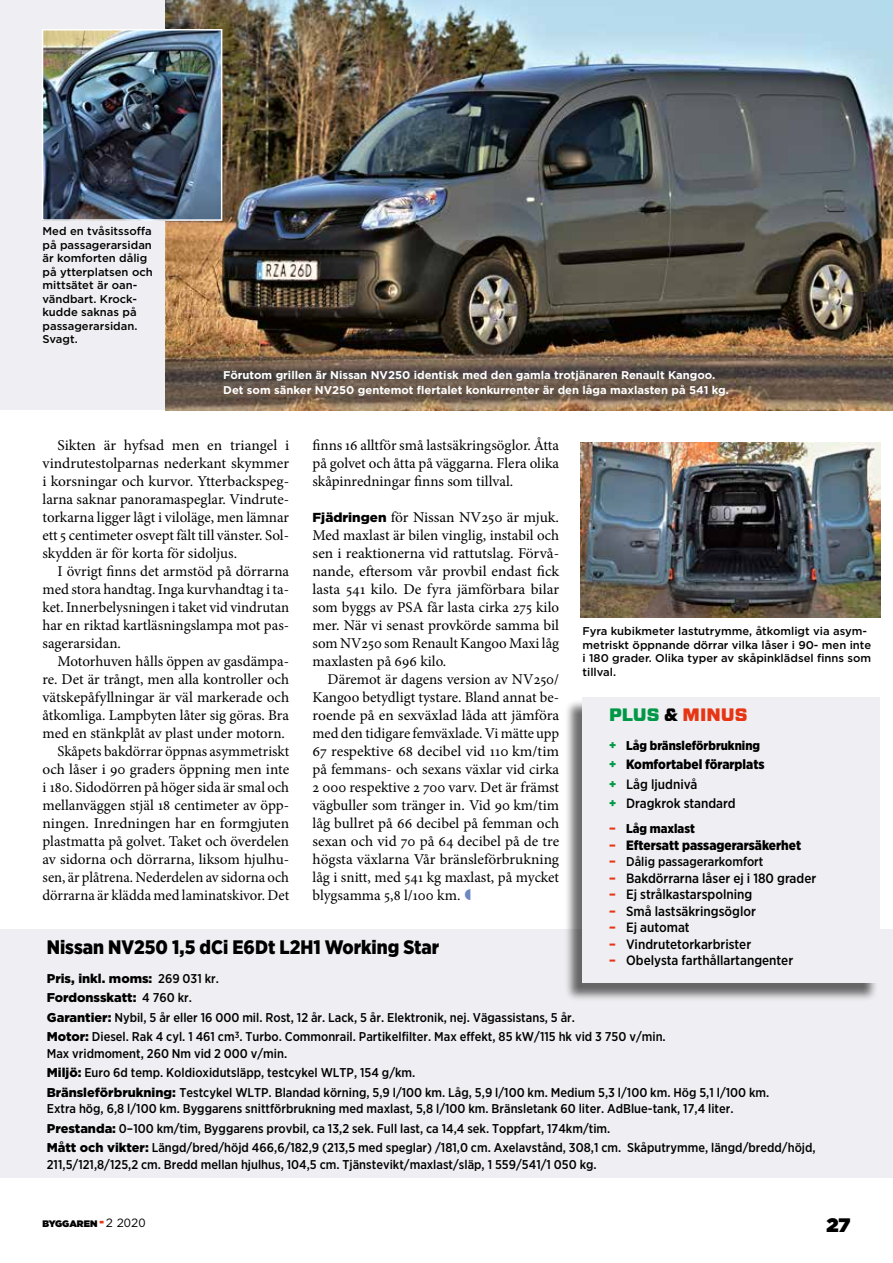
<style>
.page{position:relative;width:893px;height:1263px;background:#fff}
.page>*{position:absolute;margin:0;border:0;box-sizing:border-box;transform-origin:0 0}
.t1{font:900 19.5px "Gotham Narrow";color:#000}
.t2{font:900 19.5px "Gotham";color:#000}
.t3{font:900 18px "Forza";color:#e73514}
.t4{font:15px/18px "Minion Pro";color:#000;text-align:justify}
.t5{font:500 13.5px/19.5px "Gotham Narrow";color:#000}
.t6{font:900 13.5px "Gotham Narrow";color:#000}
.t7{font:500 12.75px/19.5px "Gotham Narrow";color:#000}
.t8{font:900 12.75px/19.5px "Gotham";color:#000}
.t9{font:900 12.75px "Gotham Narrow";color:#000}
.t10{font:500 11.25px/13.5px "Gotham";color:#000}
.t11{font:700 11.25px/15px "Gotham";color:#fff}
.t12{font:900 9.45px "Gotham";color:#000}
.s1{font-family:"Gotham";font-weight:900;font-size:13.05px}
.s2{color:#009846}
.s3{color:#000}
.s4{font-family:"Forza";font-size:13.5px;color:#009846}
.s5{font-family:"Forza";font-weight:900;color:#009846}
.s6{font-weight:900}
.s7{font-family:"Forza";font-size:13.5px;color:#e73514}
.s8{font-family:"Forza";color:#e73514}
.s9{font-family:"Forza";font-weight:900;font-size:13.5px;color:#e73514}
.s10{font-family:"Forza";font-weight:900;color:#e73514}
.s11{font-family:"Gotham Narrow";font-weight:500}
.s12{font-family:"Gotham";font-weight:900}
.s13{font-weight:400;font-size:12px}
</style>
<div class="page">
<div style="left:0;top:0;width:893px;height:409px;background:#efeff3"></div>
<img style="left:166px;top:0;width:727px;height:410px">
<div style="left:0;top:929px;width:893px;height:249px;background:#efeff3"></div>
<div style="left:564px;top:700px;width:314px;height:302px;background:#000;opacity:.58"></div>
<div style="left:583px;top:697px;width:297px;height:286px;background:#efeff3"></div>
<img style="left:580px;top:443px;width:300px;height:174px">
<img style="left:45px;top:32px;width:174px;height:186px">
<div style="left:42px;top:29px;width:180px;height:192px;border:2px solid #fff"></div>
<p class="t10" style="left:43px;top:225px;width:112px">Med en tvåsitssoffa på passagerarsidan är komforten dålig på ytterplatsen och mittsätet är oan&shy;vändbart. Krock&shy;kudde saknas på passagerarsidan.<br>Svagt.</p>
<p class="t11" style="left:223px;top:367px;width:507px">Förutom grillen är Nissan NV250 identisk med den gamla trotjänaren Renault Kangoo.<br>Det som sänker NV250 gentemot flertalet konkurrenter är den låga maxlasten på 541 kg.</p>
<p class="t4" style="left:43px;top:436px;width:248px;text-indent:15px">Sikten är hyfsad men en triangel i vindrutestolparnas nederkant skymmer i korsningar och kurvor. Ytterbackspeg&shy;larna saknar panoramaspeglar. Vindrute&shy;torkarna ligger lågt i viloläge, men lämnar ett 5 centimeter osvept fält till vänster. Sol&shy;skydden är för korta för sidoljus.</p>
<p class="t4" style="left:43px;top:562px;width:248px;text-indent:15px">I övrigt finns det armstöd på dörrarna med stora handtag. Inga kurvhandtag i ta&shy;ket. Innerbelysningen i taket vid vindrutan har en riktad kartläsningslampa mot pas&shy;sagerarsidan.</p>
<p class="t4" style="left:43px;top:652px;width:248px;text-align:right">Motorhuven hålls öppen av gasdämpa&shy;re. Det är trångt, men alla kontroller och vätskepåfyllningar är väl markerade och åtkomliga. Lampbyten låter sig göras. Bra med en stänkplåt av plast under motorn.<br>Skåpets bakdörrar öppnas asymmetriskt och låser i 90 graders öppning men inte i 180. Sidodörren på höger sida är smal och mellanväggen stjäl 18 centimeter av öpp&shy;ningen. Inredningen har en formgjuten plastmatta på golvet. Taket och överdelen av sidorna och dörrarna, liksom hjulhu&shy;sen, är plåtrena. Nederdelen av sidorna och dörrarna är klädda med laminatskivor. Det</p>
<p class="t4" style="left:313px;top:436px;width:248px">finns 16 alltför små lastsäkringsöglor. Åtta på golvet och åtta på väggarna. Flera olika skåpinredningar finns som tillval.</p>
<p class="t4" style="left:313px;top:508px;width:248px"><span class="s1">Fjädringen</span> för Nissan NV250 är mjuk.<br>Med maxlast är bilen vinglig, instabil och sen i reaktionerna vid rattutslag. Förvå&shy;nande, eftersom vår provbil endast fick lasta 541 kilo. De fyra jämförbara bilar som byggs av PSA får lasta cirka 275 kilo mer. När vi senast provkörde samma bil som NV250 som Renault Kangoo Maxi låg maxlasten på 696 kilo.</p>
<p class="t4" style="left:313px;top:670px;width:248px;text-indent:15px">Däremot är dagens version av NV250/ Kangoo betydligt tystare. Bland annat be&shy;roende på en sexväxlad låda att jämföra med den tidigare femväxlade. Vi mätte upp 67 respektive 68 decibel vid 110 km/tim på femmans- och sexans växlar vid cirka 2 000 respektive 2 700 varv. Det är främst vägbuller som tränger in. Vid 90 km/tim låg bullret på 66 decibel på femman och sexan och vid 70 på 64 decibel på de tre högsta växlarna Vår bränsleförbrukning låg i snitt, med 541 kg maxlast, på mycket blygsamma 5,8 l/100 km.</p>
<h1 class="t1" style="left:47px;top:934px;width:394px">Nissan NV250 1,5 dCi E6Dt L2H1 Working Star</h1>
<p class="t10" style="left:583px;top:624px;width:290px">Fyra kubikmeter lastutrymme, åtkomligt via asym&shy;metriskt öppnande dörrar vilka låser i 90- men inte i 180 grader. Olika typer av skåpinklädsel finns som tillval.</p>
<p class="t3" style="left:609px;top:703px;width:140px"><span class="s2">PLUS</span> <span class="s3">&amp;</span> MINUS</p>
<p class="t9" style="left:609px;top:737px;width:152px"><span class="s4">+</span> Låg bränsleförbrukning</p>
<p class="t5" style="left:609px;top:754px;width:157px"><span class="s5">+</span> <span class="s6">Komfortabel förarplats </span><span class="s5">+</span> Låg ljudnivå<br><span class="s5">+</span> Dragkrok standard</p>
<p class="t9" style="left:609px;top:820px;width:87px"><span class="s7">–</span> Låg maxlast</p>
<p class="t6" style="left:609px;top:836px;width:193px"><span class="s8">–</span> Eftersatt passagerarsäkerhet</p>
<p class="t7" style="left:609px;top:852px;width:156px"><span class="s9">–</span> Dålig passagerarkomfort</p>
<p class="t5" style="left:609px;top:868px;width:209px"><span class="s10">–</span> Bakdörrarna låser ej i 180 grader</p>
<p class="t5" style="left:609px;top:884px;width:145px"><span class="s10">–</span> Ej strålkastarspolning</p>
<p class="t5" style="left:609px;top:901px;width:148px"><span class="s10">–</span> Små lastsäkringsöglor</p>
<p class="t5" style="left:609px;top:917px;width:82px"><span class="s10">–</span> Ej automat</p>
<p class="t5" style="left:609px;top:934px;width:144px"><span class="s10">–</span> Vindrutetorkarbrister</p>
<p class="t5" style="left:609px;top:950px;width:186px"><span class="s10">–</span> Obelysta farthållartangenter</p>
<p class="t8" style="left:47px;top:968px;width:174px">Pris, inkl. moms: <span class="s11">269 031 kr.<br></span>Fordonsskatt: <span class="s11">4 760 kr.</span></p>
<p class="t7" style="left:47px;top:1007px;width:620px"><span class="s12">Garantier:</span> Nybil, 5 år eller 16 000 mil. Rost, 12 år. Lack, 5 år. Elektronik, nej. Vägassistans, 5 år.<br><span class="s12">Motor:</span> Diesel. Rak 4 cyl. 1 461 cm<sup>3</sup>. Turbo. Commonrail. Partikelfilter. Max effekt, 85 kW/115 hk vid 3 750 v/min.</p>
<p class="t7" style="left:47px;top:1043px;width:724px">Max vridmoment, 260 Nm vid 2 000 v/min.<br><span class="s12">Miljö:</span> Euro 6d temp. Koldioxidutsläpp, testcykel WLTP, 154 g/km.<br><span class="s12">Bränsleförbrukning:</span> Testcykel WLTP. Blandad körning, 5,9 l/100 km. Låg, 5,9 l/100 km. Medium 5,3 l/100 km. Hög 5,1 l/100 km.</p>
<p class="t7" style="left:47px;top:1099px;width:770px">Extra hög, 6,8 l/100 km. Byggarens snittförbrukning med maxlast, 5,8 l/100 km. Bränsletank 60 liter. AdBlue-tank, 17,4 liter.<br><span class="s12">Prestanda:</span> 0–100 km/tim, Byggarens provbil, ca 13,2 sek. Full last, ca 14,4 sek. Toppfart, 174km/tim.<br><span class="s12">Mått och vikter:</span> Längd/bred/höjd 466,6/182,9 (213,5 med speglar) /181,0 cm. Axelavstånd, 308,1 cm. Skåputrymme, längd/bredd/höjd,</p>
<p class="t7" style="left:47px;top:1154px;width:551px">211,5/121,8/125,2 cm. Bredd mellan hjulhus, 104,5 cm. Tjänstevikt/maxlast/släp, 1 559/541/1 050 kg.</p>
<p class="t12" style="left:43px;top:1217px;width:105px">BYGGAREN <span class="s13">2 2020</span></p>
<h1 class="t2" style="left:826px;top:1211px;width:25px">27</h1>
</div>
